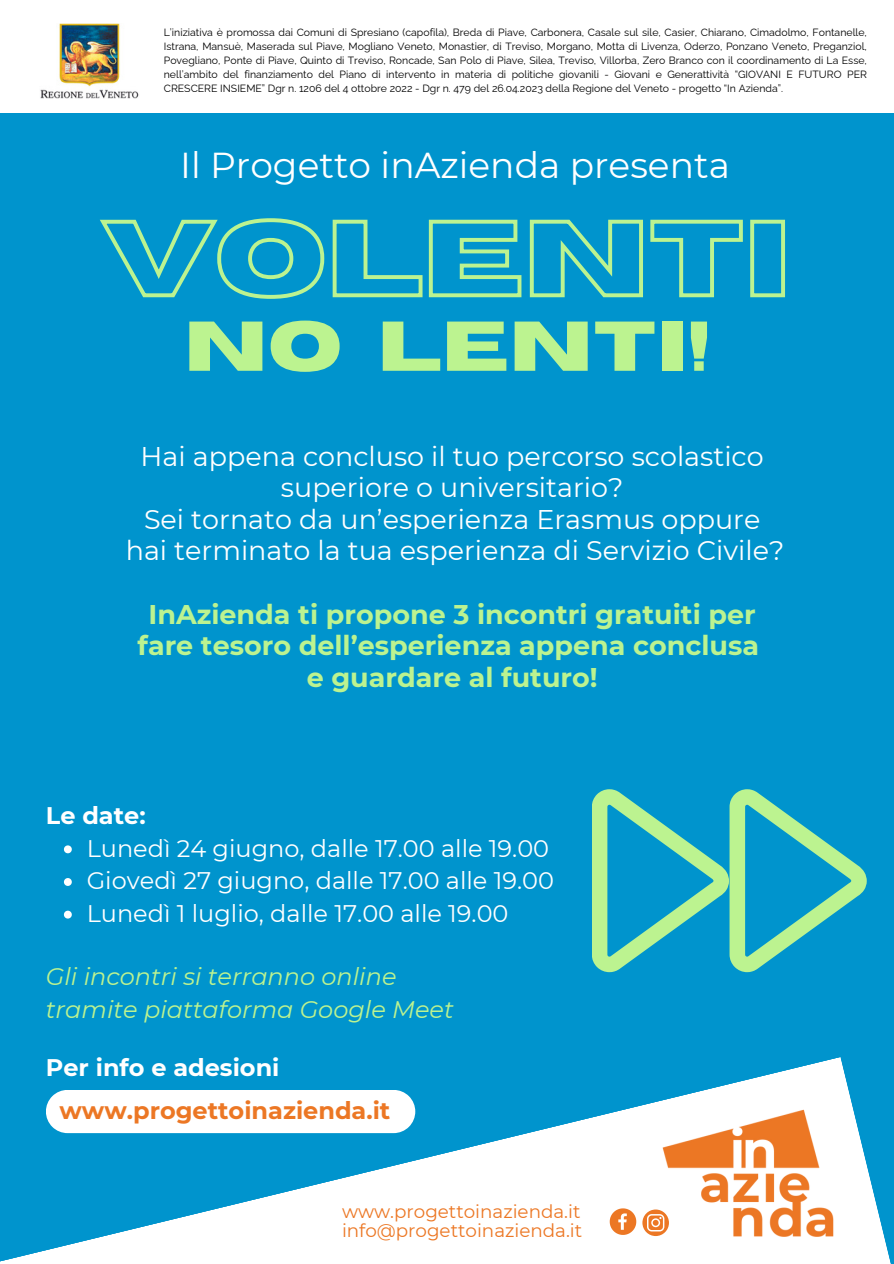
<style>
.page{position:relative;width:894px;height:1264px;background:#fff}
.page>*{position:absolute;margin:0;border:0;box-sizing:border-box;transform-origin:0 0}
.t1{font:700 70.2px "Horizon";color:#bcf390}
.t2{font:36px "Montserrat";color:#fff}
.t3{font:27px/31.5px "Montserrat";color:#fff;text-align:center}
.t4{font:700 27px/31.5px "Montserrat";color:#bcf390;text-align:center}
.t5{font:24px "Montserrat";color:#fff}
.t6{font:italic 24px "Montserrat";color:#bcf390}
.t7{font:700 24px "Montserrat";color:#ec7724}
.t8{font:700 24px "Montserrat";color:#fff}
.t9{font:18.3px "Montserrat";color:#ec7724}
.t10{font:10.5px/14px "Raleway";color:#000;text-align:justify}
</style>
<div class="page">
<div style="left:0;top:0;width:893px;height:1263px;background:#0094cd"></div>
<div style="left:0;top:0;width:893px;height:113px;background:#fff"></div>
<svg style="left:0;top:1057px;width:891px;height:206px"></svg>
<img style="left:653px;top:1100px;width:193px;height:147px">
<svg style="left:642px;top:1209px;width:26px;height:26px"></svg>
<svg style="left:609px;top:1208px;width:27px;height:26px"></svg>
<div style="left:46px;top:1089px;width:369px;height:44px;background:#fff"></div>
<svg style="left:592px;top:789px;width:274px;height:183px"></svg>
<svg style="left:64px;top:845px;width:8px;height:8px"></svg>
<svg style="left:64px;top:878px;width:8px;height:7px"></svg>
<svg style="left:64px;top:910px;width:8px;height:8px"></svg>
<svg style="left:100px;top:218px;width:685px;height:81px"></svg>
<img style="left:40px;top:23px;width:99px;height:76px">
<h2 class="t10" style="left:164px;top:25px;width:704px">L’iniziativa è promossa dai Comuni di Spresiano (capofila), Breda di Piave, Carbonera, Casale sul sile, Casier, Chiarano, Cimadolmo, Fontanelle, Istrana, Mansuè, Maserada sul Piave, Mogliano Veneto, Monastier, di Treviso, Morgano, Motta di Livenza, Oderzo, Ponzano Veneto, Preganziol, Povegliano, Ponte di Piave, Quinto di Treviso, Roncade, San Polo di Piave, Silea, Treviso, Villorba, Zero Branco con il coordinamento di La Esse, nell’ambito del finanziamento del Piano di intervento in materia di politiche giovanili - Giovani e Generattività “GIOVANI E FUTURO PER CRESCERE INSIEME” Dgr n. 1206 del 4 ottobre 2022 - Dgr n. 479 del 26.04.2023 della Regione del Veneto - progetto “In Azienda”.</h2>
<p class="t2" style="left:180px;top:143px;width:551px">Il Progetto inAzienda presenta</p>
<p class="t1" style="left:184px;top:312px;width:527px">NO LENTI!</p>
<p class="t3" style="left:126px;top:440px;width:660px">Hai appena concluso il tuo percorso scolastico superiore o universitario?<br>Sei tornato da un’esperienza Erasmus oppure hai terminato la tua esperienza di Servizio Civile?</p>
<h3 class="t4" style="left:137px;top:598px;width:623px">InAzienda ti propone 3 incontri gratuiti per fare tesoro dell’esperienza appena conclusa e guardare al futuro!</h3>
<h5 class="t8" style="left:46px;top:800px;width:101px">Le date:</h5>
<h4 class="t5" style="left:87px;top:833px;width:464px">Lunedì 24 giugno, dalle 17.00 alle 19.00</h4>
<p class="t5" style="left:87px;top:866px;width:468px">Giovedì 27 giugno, dalle 17.00 alle 19.00</p>
<h6 class="t5" style="left:87px;top:898px;width:423px">Lunedì 1 luglio, dalle 17.00 alle 19.00</h6>
<p class="t6" style="left:46px;top:961px;width:352px">Gli incontri si terranno online</p>
<p class="t6" style="left:46px;top:994px;width:409px">tramite piattaforma Google Meet</p>
<h6 class="t8" style="left:46px;top:1053px;width:235px">Per info e adesioni</h6>
<h1 class="t7" style="left:59px;top:1095px;width:332px">www.progettoinazienda.it</h1>
<p class="t9" style="left:342px;top:1200px;width:240px">www.progettoinazienda.it</p>
<p class="t9" style="left:342px;top:1219px;width:242px">info@progettoinazienda.it</p>
</div>
